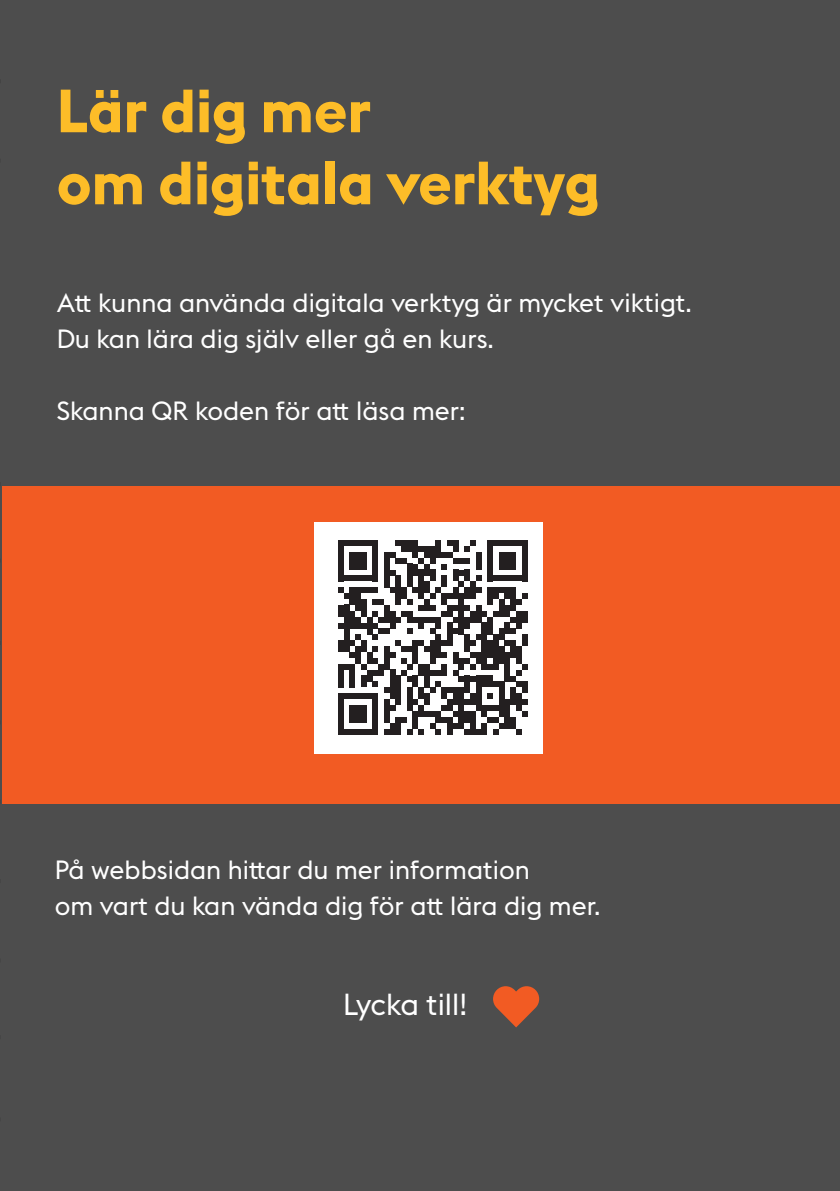
<style>
.page{position:relative;width:840px;height:1191px;background:#fff}
.page>*{position:absolute;margin:0;border:0;box-sizing:border-box;transform-origin:0 0}
.t1{font:700 60px/72px "Stockholm Type";color:#fdbd28}
.t2{font:30px "Stockholm Type";color:#fff}
.t3{font:26px "Stockholm Type";color:#fff}
</style>
<div class="page">
<div style="left:0;top:0;width:839px;height:1191px;background:#4d4d4d"></div>
<div style="left:3px;top:486px;width:836px;height:317px;background:#f25b23"></div>
<div style="left:315px;top:522px;width:227px;height:231px;background:#fff"></div>
<svg style="left:338px;top:540px;width:189px;height:194px"></svg>
<svg style="left:493px;top:986px;width:46px;height:41px"></svg>
<h2 class="t1" style="left:57px;top:72px;width:544px">Lär dig mer<br>om digitala verktyg</h2>
<p class="t3" style="left:57px;top:285px;width:636px">Att kunna använda digitala verktyg är mycket viktigt.</p>
<p class="t3" style="left:57px;top:321px;width:438px">Du kan lära dig själv eller gå en kurs.</p>
<p class="t3" style="left:57px;top:393px;width:410px">Skanna QR koden för att läsa mer:</p>
<p class="t3" style="left:55px;top:852px;width:476px">På webbsidan hittar du mer information</p>
<p class="t3" style="left:55px;top:888px;width:547px">om vart du kan vända dig för att lära dig mer.</p>
<p class="t2" style="left:343px;top:983px;width:125px">Lycka till!</p>
</div>
